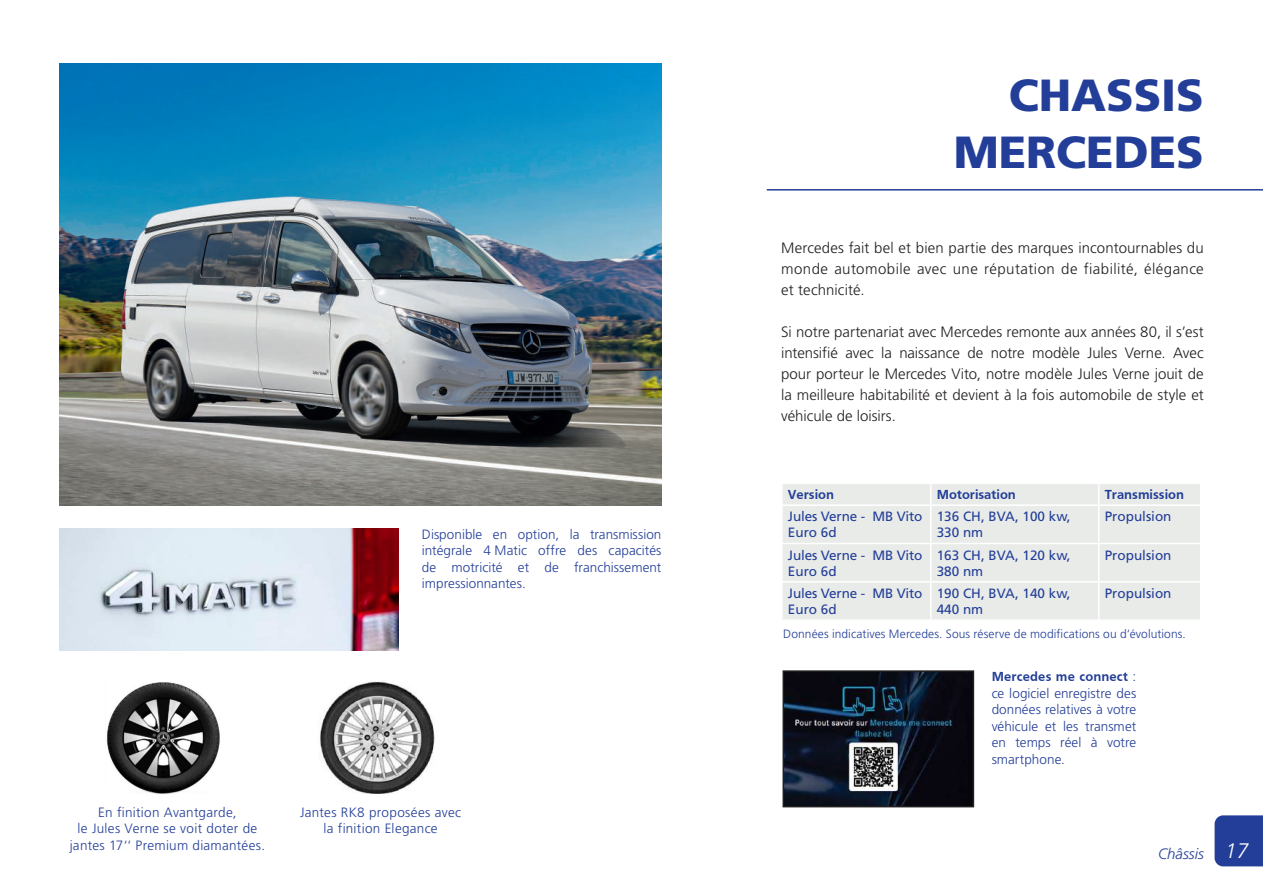
<style>
.page{position:relative;width:1263px;height:893px;background:#fff}
.page>*{position:absolute;margin:0;border:0;box-sizing:border-box;transform-origin:0 0}
.t1{font:900 45px/57px "Frutiger";color:#233e98;text-align:right}
.t2{font:italic 300 21px "Frutiger";color:#fff}
.t3{font:300 15px/21px "Frutiger";letter-spacing:.005em;color:#231f20;text-align:justify}
.t4{font:italic 300 15px "Frutiger";color:#233e98}
.t5{font:300 13.5px/16.5px "Frutiger";letter-spacing:.01em;color:#233e98;text-align:justify}
.t6{font:13.5px/16.2px "Frutiger";color:#233e98}
.t7{font:700 13.5px "Frutiger";color:#233e98}
.t8{font:300 12px "Frutiger";letter-spacing:.01em;color:#233e98}
.s1{font-weight:700}
</style>
<div class="page">
<div style="left:1214px;top:815px;width:49px;height:51px;background:#233e98"></div>
<img style="left:60px;top:64px;width:601px;height:441px">
<img style="left:60px;top:529px;width:339px;height:122px">
<hr style="left:767px;top:189px;width:496px;height:2px;background:#233e98">
<img style="left:107px;top:682px;width:113px;height:112px">
<img style="left:320px;top:681px;width:115px;height:112px">
<div style="left:783px;top:484px;width:417px;height:135px;background:#e8ebe8"></div>
<hr style="left:781px;top:504px;width:150px;height:2px;background:#fff">
<svg style="left:930px;top:484px;width:1px;height:20px"></svg>
<hr style="left:931px;top:504px;width:168px;height:2px;background:#fff">
<svg style="left:1098px;top:484px;width:1px;height:20px"></svg>
<hr style="left:1099px;top:504px;width:102px;height:2px;background:#fff">
<hr style="left:930px;top:506px;width:1px;height:37px;background:#fff">
<hr style="left:1098px;top:506px;width:1px;height:37px;background:#fff">
<hr style="left:781px;top:543px;width:150px;height:1px;background:#fff">
<hr style="left:781px;top:581px;width:150px;height:2px;background:#fff">
<hr style="left:931px;top:543px;width:168px;height:1px;background:#fff">
<hr style="left:930px;top:544px;width:1px;height:37px;background:#fff">
<hr style="left:931px;top:581px;width:168px;height:2px;background:#fff">
<hr style="left:930px;top:583px;width:1px;height:36px;background:#fff">
<hr style="left:1099px;top:543px;width:102px;height:1px;background:#fff">
<hr style="left:1098px;top:544px;width:1px;height:37px;background:#fff">
<hr style="left:1099px;top:581px;width:102px;height:2px;background:#fff">
<hr style="left:1098px;top:583px;width:1px;height:36px;background:#fff">
<img style="left:785px;top:673px;width:186px;height:131px">
<div style="left:782px;top:670px;width:192px;height:137px;border:2px solid #231f20"></div>
<p class="t5" style="left:422px;top:526px;width:241px">Disponible en option, la transmission intégrale 4 Matic offre des capacités de motricité et de franchissement impressionnantes.</p>
<p class="t5" style="left:70px;top:804px;width:197px;text-align:center">En finition Avantgarde,<br>le Jules Verne se voit doter de jantes 17‘‘ Premium diamantées.</p>
<p class="t5" style="left:300px;top:804px;width:163px;text-align:center">Jantes RK8 proposées avec la finition Elegance</p>
<h1 class="t1" style="left:954px;top:66px;width:252px">CHASSIS<br>MERCEDES</h1>
<p class="t3" style="left:781px;top:237px;width:424px">Mercedes fait bel et bien partie des marques incontournables du monde automobile avec une réputation de fiabilité, élégance et technicité.</p>
<p class="t3" style="left:781px;top:321px;width:424px">Si notre partenariat avec Mercedes remonte aux années 80, il s’est intensifié avec la naissance de notre modèle Jules Verne. Avec pour porteur le Mercedes Vito, notre modèle Jules Verne jouit de la meilleure habitabilité et devient à la fois automobile de style et véhicule de loisirs.</p>
<p class="t7" style="left:788px;top:487px;width:48px">Version</p>
<p class="t7" style="left:937px;top:487px;width:81px">Motorisation</p>
<p class="t7" style="left:1105px;top:487px;width:81px">Transmission</p>
<p class="t6" style="left:788px;top:508px;width:136px">Jules Verne - MB Vito<br>Euro 6d</p>
<p class="t6" style="left:937px;top:508px;width:135px">136 CH, BVA, 100 kw,<br>330 nm</p>
<p class="t6" style="left:1105px;top:508px;width:68px">Propulsion</p>
<p class="t6" style="left:788px;top:547px;width:136px">Jules Verne - MB Vito<br>Euro 6d</p>
<p class="t6" style="left:937px;top:547px;width:135px">163 CH, BVA, 120 kw,<br>380 nm</p>
<p class="t6" style="left:1105px;top:547px;width:68px">Propulsion</p>
<p class="t6" style="left:788px;top:585px;width:136px">Jules Verne - MB Vito<br>Euro 6d</p>
<p class="t6" style="left:937px;top:585px;width:135px">190 CH, BVA, 140 kw,<br>440 nm</p>
<p class="t6" style="left:1105px;top:585px;width:68px">Propulsion</p>
<p class="t8" style="left:783px;top:627px;width:404px">Données indicatives Mercedes. Sous réserve de modifications ou d‘évolutions.</p>
<p class="t5" style="left:992px;top:668px;width:146px"><span class="s1">Mercedes me connect</span> : ce logiciel enregistre des données relatives à votre véhicule et les transmet en temps réel à votre smartphone.</p>
<p class="t4" style="left:1158px;top:845px;width:47px">Châssis</p>
<h2 class="t2" style="left:1225px;top:839px;width:25px">17</h2>
</div>
